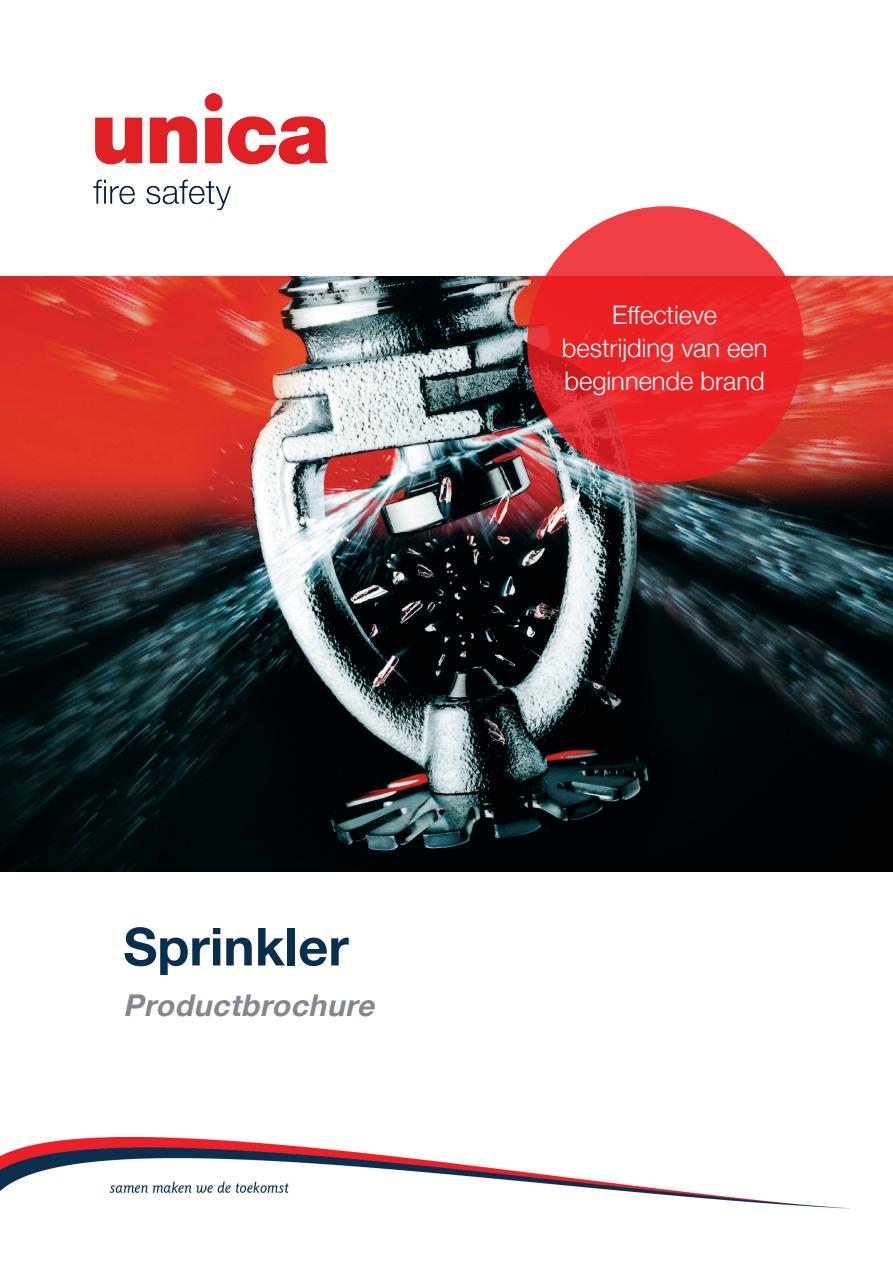
<style>
.page{position:relative;width:893px;height:1263px;background:#fff}
.page>*{position:absolute;margin:0;border:0;box-sizing:border-box;transform-origin:0 0}
.Kop_voorpagina{font:700 52.5px "Helvetica Neue";color:#092f4f}
.Ondertitel_voorpagin{font:italic 700 30px "Helvetica Neue";color:#83878f}
.Rode_bol_voorpagina{font:300 25.5px/33px "Helvetica Neue";color:#fff}
</style>
<div class="page">
<img style="left:0;top:276px;width:893px;height:596px">
<img style="left:94px;top:94px;width:233px;height:116px">
<img style="left:0;top:1137px;width:850px;height:72px">
<svg style="left:527px;top:206px;width:277px;height:277px;background:#e9292d"></svg>
<p class="Rode_bol_voorpagina" style="left:612px;top:298px;width:106px">Effectieve</p>
<p class="Rode_bol_voorpagina" style="left:562px;top:331px;width:207px">bestrijding van een beginnende brand</p>
<p class="Kop_voorpagina" style="left:123px;top:914px;width:227px">Sprinkler</p>
<p class="Ondertitel_voorpagin" style="left:123px;top:986px;width:260px">Productbrochure</p>
</div>
